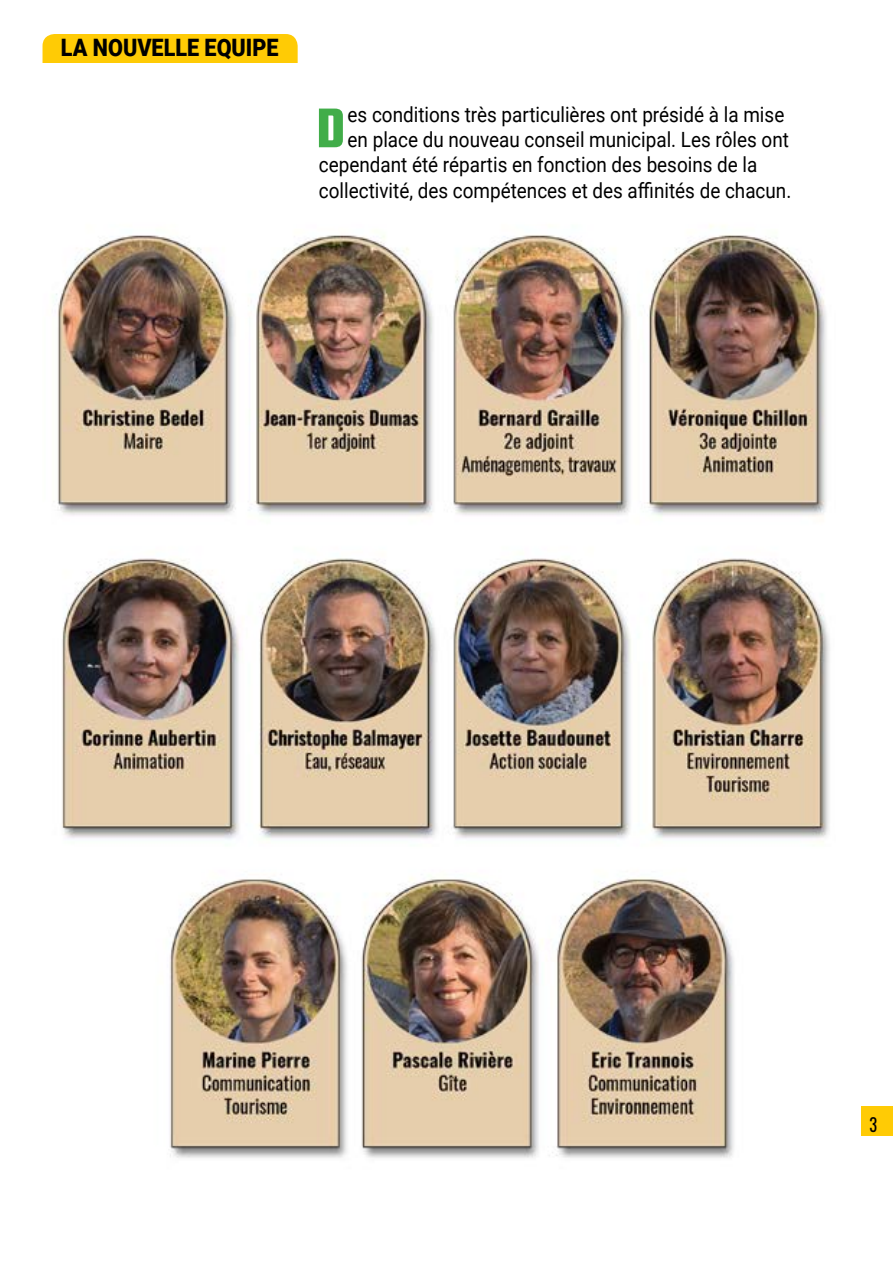
<style>
.page{position:relative;width:893px;height:1263px;background:#fff}
.page>*{position:absolute;margin:0;border:0;box-sizing:border-box;transform-origin:0 0}
.t1{font:700 60.3px "Teko";color:#41ad49;scale:.9 1}
.t2{font:900 24px "Roboto";color:#000;scale:.9 1}
.t3{font:21px "Roboto";color:#000;scale:.9 1}
.t4{font:18px "Oswald";color:#000;scale:.9 1}
</style>
<div class="page">
<div style="left:861px;top:1106px;width:32px;height:30px;background:#ffcb05"></div>
<div style="left:43px;top:34px;width:255px;height:29px;background:#ffcb05"></div>
<img style="left:56px;top:225px;width:774px;height:933px">
<p class="t2" style="left:61px;top:31px;width:243px">LA NOUVELLE EQUIPE</p>
<h1 class="t1" style="left:316px;top:89px;width:33px">D</h1>
<p class="t3" style="left:348px;top:100px;width:487px">es conditions très particulières ont présidé à la mise</p>
<p class="t3" style="left:348px;top:125px;width:492px">en place du nouveau conseil municipal. Les rôles ont</p>
<p class="t3" style="left:319px;top:150px;width:489px">cependant été répartis en fonction des besoins de la</p>
<p class="t3" style="left:319px;top:175px;width:526px">collectivité, des compétences et des affinités de chacun.</p>
<p class="t4" style="left:870px;top:1108px;width:10px">3</p>
</div>
